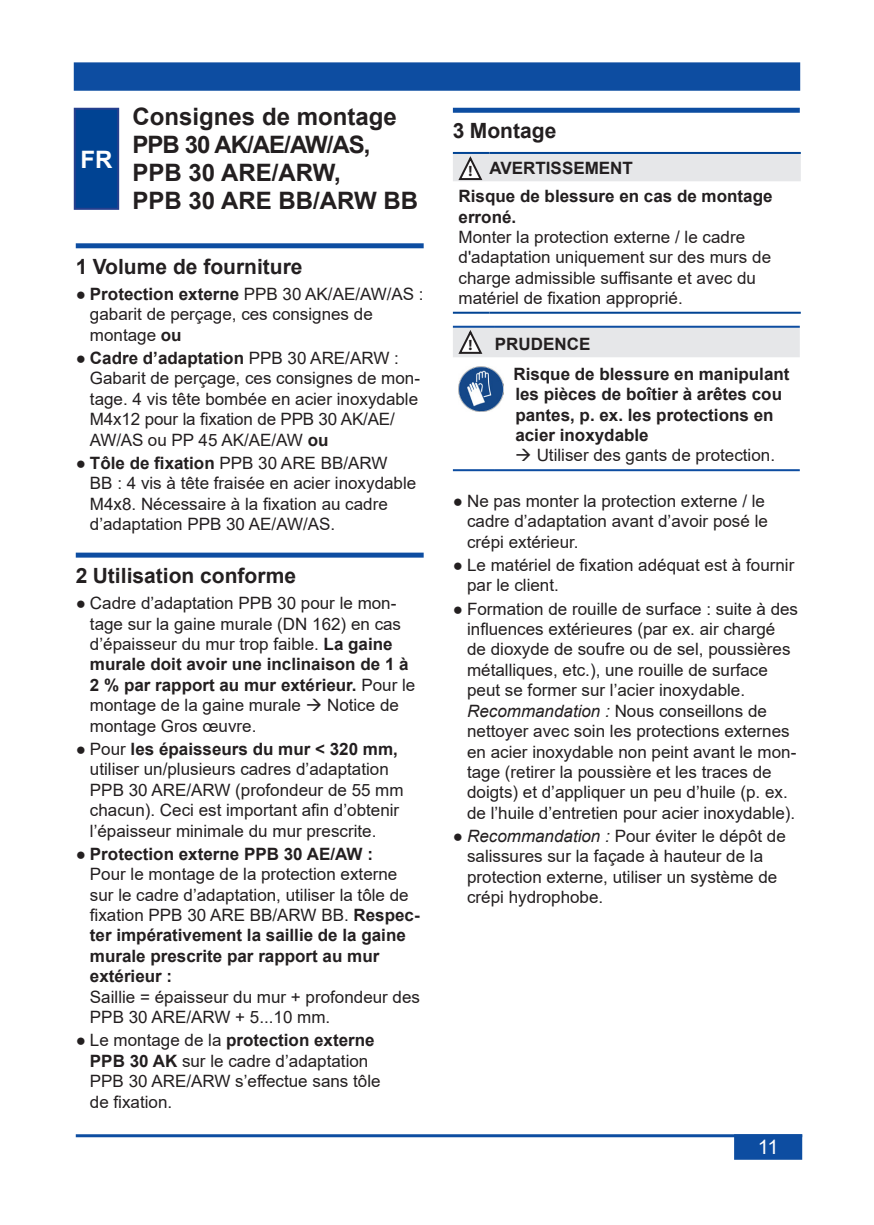
<style>
.page{position:relative;width:874px;height:1225px;background:#fff}
.page>*{position:absolute;margin:0;border:0;box-sizing:border-box;transform-origin:0 0}
.t1{font:700 24px/28px "Arial";color:#231f20}
.t2{font:700 24px "Arial";color:#fff}
.t3{font:700 21px "Arial";color:#231f20}
.t4{font:20px "Arial";color:#fff}
.t5{font:17px/20.4px "Arial";color:#231f20}
.t6{font:700 17px/20.4px "Arial";color:#231f20}
.t7{font:700 15px "Myriad Pro";color:#231f20}
.s1{font-weight:700}
.s2{font-weight:400}
.s3{font-style:italic}
</style>
<div class="page">
<div style="left:75px;top:63px;width:723px;height:27px;background:#0d4da1"></div>
<div style="left:74px;top:62px;width:725px;height:29px;border:2px solid #0d4da1"></div>
<hr style="left:76px;top:1134px;width:725px;height:3px;background:#0d4da1">
<div style="left:734px;top:1135px;width:66px;height:23px;background:#0d4da1"></div>
<div style="left:733px;top:1134px;width:68px;height:25px;border:2px solid #0d4da1"></div>
<div style="left:76px;top:243px;width:347px;height:5px;background:#0d4da1"></div>
<div style="left:76px;top:552px;width:347px;height:5px;background:#0d4da1"></div>
<div style="left:75px;top:109px;width:43px;height:100px;background:#004393"></div>
<div style="left:74px;top:108px;width:45px;height:102px;border:2px solid #253f8e"></div>
<div style="left:452px;top:108px;width:347px;height:5px;background:#0d4da1"></div>
<hr style="left:452px;top:152px;width:37px;height:2px;background:#004393">
<hr style="left:489px;top:152px;width:311px;height:2px;background:#004393">
<hr style="left:452px;top:312px;width:37px;height:2px;background:#004393">
<hr style="left:489px;top:312px;width:311px;height:2px;background:#004393">
<svg style="left:452px;top:153px;width:348px;height:28px;background:#dcdfe3"></svg>
<hr style="left:452px;top:326px;width:42px;height:2px;background:#0d4da1">
<hr style="left:494px;top:326px;width:305px;height:2px;background:#0d4da1">
<hr style="left:452px;top:469px;width:42px;height:2px;background:#0d4da1">
<hr style="left:494px;top:469px;width:305px;height:2px;background:#0d4da1">
<div style="left:452px;top:327px;width:347px;height:30px;background:#e6e7e9"></div>
<img style="left:458px;top:366px;width:45px;height:46px">
<h1 class="t2" style="left:80px;top:142px;width:33px">FR</h1>
<h1 class="t1" style="left:132px;top:103px;width:287px">Consignes de montage<br>PPB 30 AK/AE/AW/AS,<br>PPB 30 ARE/ARW,<br>PPB 30 ARE BB/ARW BB</h1>
<p class="t3" style="left:76px;top:252px;width:228px">1 Volume de fourniture</p>
<p class="t5" style="left:90px;top:284px;width:335px;text-indent:-14px">● <span class="s1">Protection externe</span> PPB 30 AK/AE/AW/AS : gabarit de perçage, ces consignes de montage <span class="s1">ou</span></p>
<p class="t5" style="left:90px;top:348px;width:331px;text-indent:-14px">● <span class="s1">Cadre d’adaptation</span> PPB 30 ARE/ARW :<br>Gabarit de perçage, ces consignes de mon&shy;tage. 4 vis tête bombée en acier inoxydable M4x12 pour la fixation de PPB 30 AK/AE/ AW/AS ou PP 45 AK/AE/AW <span class="s1">ou</span></p>
<p class="t5" style="left:90px;top:452px;width:327px;text-indent:-14px">● <span class="s1">Tôle de fixation</span> PPB 30 ARE BB/ARW<br>BB : 4 vis à tête fraisée en acier inoxydable M4x8. Nécessaire à la fixation au cadre d’adaptation PPB 30 AE/AW/AS.</p>
<p class="t3" style="left:76px;top:561px;width:222px">2 Utilisation conforme</p>
<p class="t5" style="left:90px;top:593px;width:327px;text-indent:-14px">● Cadre d’adaptation PPB 30 pour le mon&shy;tage sur la gaine murale (DN 162) en cas d’épaisseur du mur trop faible. <span class="s1">La gaine murale doit avoir une inclinaison de 1 à 2 % par rapport au mur extérieur.</span> Pour le montage de la gaine murale → Notice de montage Gros œuvre.</p>
<p class="t5" style="left:90px;top:738px;width:315px;text-indent:-14px">● Pour <span class="s1">les épaisseurs du mur &lt; 320 mm, </span>utiliser un/plusieurs cadres d’adaptation PPB 30 ARE/ARW (profondeur de 55 mm chacun). Ceci est important afin d’obtenir l’épaisseur minimale du mur prescrite.</p>
<p class="t6" style="left:90px;top:844px;width:331px;text-indent:-14px"><span class="s2">●</span> Protection externe PPB 30 AE/AW :<br><span class="s2">Pour le montage de la protection externe sur le cadre d’adaptation, utiliser la tôle de fixation PPB 30 ARE BB/ARW BB.</span> Respec&shy;ter impérativement la saillie de la gaine murale prescrite par rapport au mur extérieur :</p>
<p class="t5" style="left:90px;top:986px;width:331px">Saillie = épaisseur du mur + profondeur des<br>PPB 30 ARE/ARW + 5...10 mm.</p>
<p class="t5" style="left:90px;top:1030px;width:292px;text-indent:-14px">● Le montage de la <span class="s1">protection externe<br>PPB 30 AK</span> sur le cadre d’adaptation<br>PPB 30 ARE/ARW s’effectue sans tôle de fixation.</p>
<p class="t3" style="left:452px;top:116px;width:105px">3 Montage</p>
<p class="t6" style="left:458px;top:155px;width:315px;line-height:27.8px;text-indent:10px"><sub>!</sub> AVERTISSEMENT<br>Risque de blessure en cas de montage</p>
<p class="t6" style="left:458px;top:207px;width:59px">erroné.</p>
<p class="t5" style="left:458px;top:227px;width:314px">Monter la protection externe / le cadre d'adaptation uniquement sur des murs de charge admissible suffisante et avec du matériel de fixation approprié.</p>
<p class="t7" style="left:468px;top:335px;width:6px">!</p>
<p class="t6" style="left:513px;top:329px;width:277px;line-height:30.2px;text-indent:-18px">PRUDENCE<br>Risque de blessure en manipulant</p>
<p class="t6" style="left:515px;top:384px;width:268px">les pièces de boîtier à arêtes cou pantes, p. ex. les protections en acier inoxydable</p>
<p class="t5" style="left:515px;top:445px;width:261px">→ Utiliser des gants de protection.</p>
<p class="t5" style="left:467px;top:490px;width:302px;text-indent:-14px">● Ne pas monter la protection externe / le cadre d’adaptation avant d’avoir posé le crépi extérieur.</p>
<p class="t5" style="left:467px;top:555px;width:328px;text-indent:-14px">● Le matériel de fixation adéquat est à fournir par le client.</p>
<p class="t5" style="left:467px;top:598px;width:332px;text-indent:-14px">● Formation de rouille de surface : suite à des influences extérieures (par ex. air chargé de dioxyde de soufre ou de sel, poussières métalliques, etc.), une rouille de surface peut se former sur l’acier inoxydable.<br><span class="s3">Recommandation :</span> Nous conseillons de nettoyer avec soin les protections externes en acier inoxydable non peint avant le mon&shy;tage (retirer la poussière et les traces de doigts) et d’appliquer un peu d’huile (p. ex. de l’huile d’entretien pour acier inoxydable).</p>
<p class="t5" style="left:467px;top:825px;width:320px;text-indent:-14px">● <span class="s3">Recommandation :</span> Pour éviter le dépôt de salissures sur la façade à hauteur de la protection externe, utiliser un système de crépi hydrophobe.</p>
<p class="t4" style="left:757px;top:1133px;width:22px">11</p>
</div>
